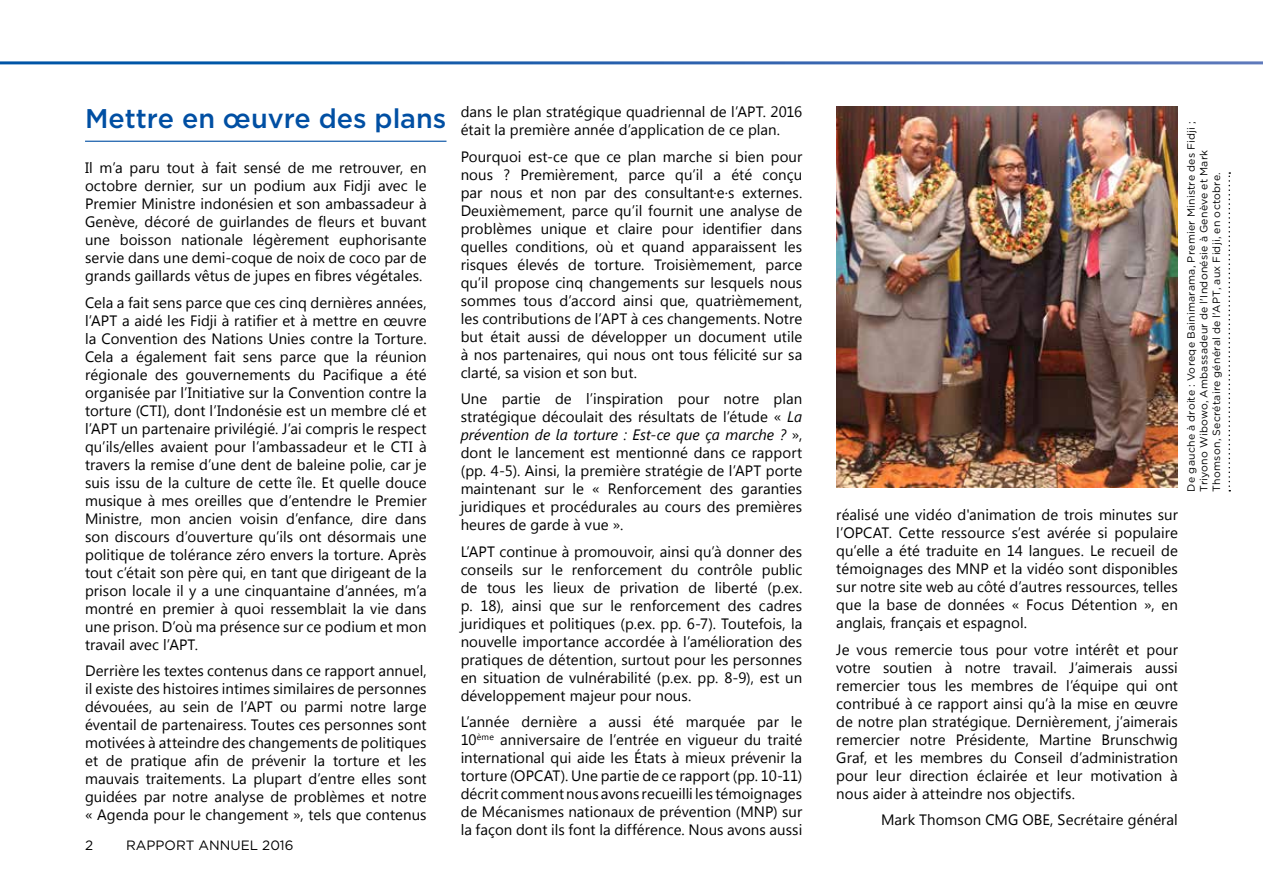
<style>
.page{position:relative;width:1263px;height:893px;background:#fff}
.page>*{position:absolute;margin:0;border:0;box-sizing:border-box;transform-origin:0 0}
.t1{font:500 27px "Gotham";letter-spacing:-.005em;color:#004fa3}
.t2{font:15px/18px "Segoe UI";letter-spacing:.005em;color:#000;text-align:justify}
.t3{font:13.5px "Gotham";color:#000}
.t4{font:10.5px/12.6px "Gotham";letter-spacing:.02em;color:#000}
.s1{font-style:italic}
</style>
<div class="page">
<svg style="left:0;top:61px;width:1263px;height:3px;background:#4477b9"></svg>
<hr style="left:85px;top:141px;width:361px;height:1px;background:#004fa3">
<svg style="left:1228px;top:172px;width:2px;height:319px"></svg>
<img style="left:836px;top:106px;width:341px;height:382px">
<h1 class="t1" style="left:85px;top:102px;width:363px">Mettre en œuvre des plans</h1>
<p class="t2" style="left:85px;top:158px;width:343px">Il m’a paru tout à fait sensé de me retrouver, en octobre dernier, sur un podium aux Fidji avec le Premier Ministre indonésien et son ambassadeur à Genève, décoré de guirlandes de fleurs et buvant une boisson nationale légèrement euphorisante servie dans une demi-coque de noix de coco par de grands gaillards vêtus de jupes en fibres végétales.</p>
<p class="t2" style="left:85px;top:293px;width:343px">Cela a fait sens parce que ces cinq dernières années, l’APT a aidé les Fidji à ratifier et à mettre en œuvre la Convention des Nations Unies contre la Torture.<br>Cela a également fait sens parce que la réunion régionale des gouvernements du Pacifique a été organisée par l’Initiative sur la Convention contre la torture (CTI), dont l’Indonésie est un membre clé et l’APT un partenaire privilégié. J’ai compris le respect qu’ils/elles avaient pour l’ambassadeur et le CTI à travers la remise d’une dent de baleine polie, car je suis issu de la culture de cette île. Et quelle douce musique à mes oreilles que d’entendre le Premier Ministre, mon ancien voisin d’enfance, dire dans son discours d’ouverture qu’ils ont désormais une politique de tolérance zéro envers la torture. Après tout c’était son père qui, en tant que dirigeant de la prison locale il y a une cinquantaine d’années, m’a montré en premier à quoi ressemblait la vie dans une prison. D’où ma présence sur ce podium et mon travail avec l’APT.</p>
<p class="t2" style="left:85px;top:661px;width:343px">Derrière les textes contenus dans ce rapport annuel, il existe des histoires intimes similaires de personnes dévouées, au sein de l’APT ou parmi notre large éventail de partenairess. Toutes ces personnes sont motivées à atteindre des changements de politiques et de pratique afin de prévenir la torture et les mauvais traitements. La plupart d’entre elles sont guidées par notre analyse de problèmes et notre « Agenda pour le changement », tels que contenus</p>
<p class="t3" style="left:85px;top:837px;width:10px">2</p>
<p class="t3" style="left:126px;top:837px;width:169px">RAPPORT ANNUEL 2016</p>
<p class="t2" style="left:461px;top:102px;width:343px">dans le plan stratégique quadriennal de l’APT. 2016 était la première année d’application de ce plan.</p>
<p class="t2" style="left:461px;top:147px;width:343px">Pourquoi est-ce que ce plan marche si bien pour nous ? Premièrement, parce qu’il a été conçu par nous et non par des consultant·e·s externes.<br>Deuxièmement, parce qu’il fournit une analyse de problèmes unique et claire pour identifier dans quelles conditions, où et quand apparaissent les risques élevés de torture. Troisièmement, parce qu’il propose cinq changements sur lesquels nous sommes tous d’accord ainsi que, quatrièmement, les contributions de l’APT à ces changements. Notre but était aussi de développer un document utile à nos partenaires, qui nous ont tous félicité sur sa clarté, sa vision et son but.</p>
<p class="t2" style="left:461px;top:389px;width:343px">Une partie de l’inspiration pour notre plan stratégique découlait des résultats de l’étude « <span class="s1">La prévention de la torture : Est-ce que ça marche ?</span> », dont le lancement est mentionné dans ce rapport (pp. 4-5). Ainsi, la première stratégie de l’APT porte maintenant sur le « Renforcement des garanties juridiques et procédurales au cours des premières heures de garde à vue ».</p>
<p class="t2" style="left:461px;top:542px;width:343px">L’APT continue à promouvoir, ainsi qu’à donner des conseils sur le renforcement du contrôle public de tous les lieux de privation de liberté (p.ex. p. 18), ainsi que sur le renforcement des cadres juridiques et politiques (p.ex. pp. 6-7). Toutefois, la nouvelle importance accordée à l’amélioration des pratiques de détention, surtout pour les personnes en situation de vulnérabilité (p.ex. pp. 8-9), est un développement majeur pour nous.</p>
<p class="t2" style="left:461px;top:712px;width:343px">L’année dernière a aussi été marquée par le 10<sup>ème</sup> anniversaire de l’entrée en vigueur du traité international qui aide les États à mieux prévenir la torture (OPCAT). Une partie de ce rapport (pp. 10-11) décrit comment nous avons recueilli les témoignages de Mécanismes nationaux de prévention (MNP) sur la façon dont ils font la différence. Nous avons aussi</p>
<p class="t2" style="left:836px;top:505px;width:343px">réalisé une vidéo d'animation de trois minutes sur l’OPCAT. Cette ressource s’est avérée si populaire qu’elle a été traduite en 14 langues. Le recueil de témoignages des MNP et la vidéo sont disponibles sur notre site web au côté d’autres ressources, telles que la base de données « Focus Détention », en anglais, français et espagnol.</p>
<p class="t2" style="left:836px;top:639px;width:343px">Je vous remercie tous pour votre intérêt et pour votre soutien à notre travail. J’aimerais aussi remercier tous les membres de l’équipe qui ont contribué à ce rapport ainsi qu’à la mise en œuvre de notre plan stratégique. Dernièrement, j’aimerais remercier notre Présidente, Martine Brunschwig Graf, et les membres du Conseil d’administration pour leur direction éclairée et leur motivation à nous aider à atteindre nos objectifs.</p>
<p class="t2" style="left:881px;top:810px;width:298px">Mark Thomson CMG OBE, Secrétaire général</p>
<p class="t4" style="left:1185px;top:491px;width:372px;rotate:-90deg">De gauche à droite : Voreqe Bainimarama, Premier Ministre des Fidji ;<br>Triyono Wibowo, Ambassadeur de l'Indonésie à Genève et Mark<br>Thomson, Secrétaire général de l'APT, aux Fidji, en octobre.</p>
</div>
